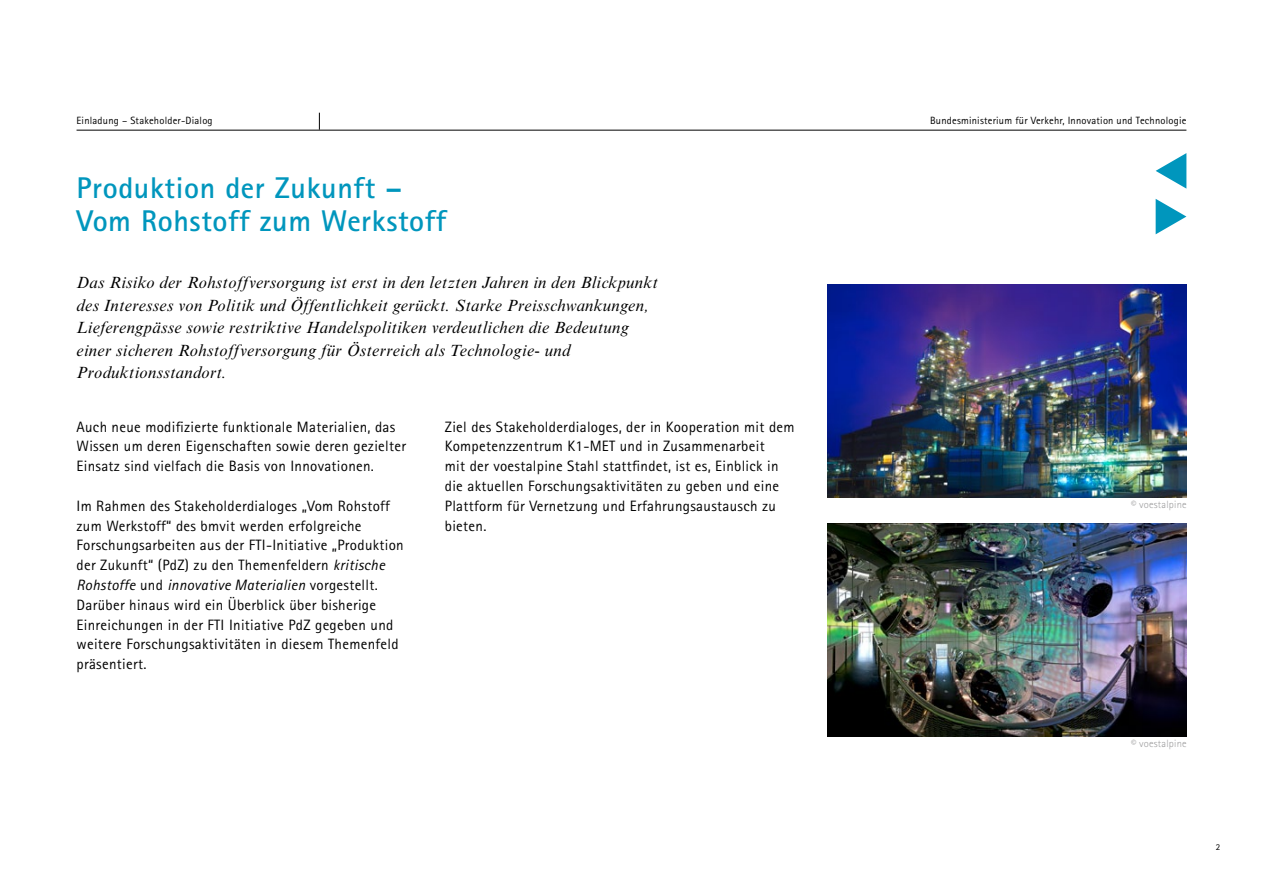
<style>
.page{position:relative;width:1263px;height:893px;background:#fff}
.page>*{position:absolute;margin:0;border:0;box-sizing:border-box;transform-origin:0 0}
.t1{font:700 30px/33px "Rotis Sans Serif";letter-spacing:.02em;color:#0096bd}
.t2{font:italic 16.5px/22.5px "Times New Roman MT Std";letter-spacing:.02em;color:#000}
.t3{font:15px/19.8px "Rotis Sans Serif";letter-spacing:.02em;color:#000}
.t4{font:10.5px "Rotis Sans Serif";letter-spacing:.02em;color:#000}
.t5{font:300 10.5px "Rotis Sans Serif";letter-spacing:.02em;color:#9c9c9d}
.t6{font:9px "Rotis Sans Serif";color:#000}
.s1{font-style:italic}
</style>
<div class="page">
<hr style="left:77px;top:130px;width:1109px;height:1px;background:#000">
<svg style="left:319px;top:113px;width:1px;height:17px"></svg>
<svg style="left:1156px;top:199px;width:30px;height:35px"></svg>
<svg style="left:1156px;top:153px;width:30px;height:36px"></svg>
<img style="left:828px;top:285px;width:358px;height:212px">
<img style="left:828px;top:524px;width:358px;height:212px">
<p class="t4" style="left:77px;top:115px;width:138px">Einladung – Stakeholder-Dialog</p>
<p class="t4" style="left:930px;top:115px;width:258px">Bundesministerium für Verkehr, Innovation und Technologie</p>
<h1 class="t1" style="left:77px;top:171px;width:371px">Produktion der Zukunft –<br>Vom Rohstoff zum Werkstoff</h1>
<p class="t2" style="left:77px;top:272px;width:583px">Das Risiko der Rohstoffversorgung ist erst in den letzten Jahren in den Blickpunkt des Interesses von Politik und Öffentlichkeit gerückt. Starke Preisschwankungen, Lieferengpässe sowie restriktive Handelspolitiken verdeutlichen die Bedeutung einer sicheren Rohstoffversorgung für Österreich als Technologie- und Produktionsstandort.</p>
<p class="t3" style="left:77px;top:416px;width:331px">Auch neue modifizierte funktionale Materialien, das<br>Wissen um deren Eigenschaften sowie deren gezielter<br>Einsatz sind vielfach die Basis von Innovationen.</p>
<p class="t3" style="left:77px;top:496px;width:329px">Im Rahmen des Stakeholderdialoges „Vom Rohstoff zum Werkstoff“ des bmvit werden erfolgreiche Forschungsarbeiten aus der FTI-Initiative „Produktion der Zukunft“ (PdZ) zu den Themenfeldern <span class="s1">kritische Rohstoffe</span> und <span class="s1">innovative Materialien</span> vorgestellt.<br>Darüber hinaus wird ein Überblick über bisherige Einreichungen in der FTI Initiative PdZ gegeben und weitere Forschungsaktivitäten in diesem Themenfeld präsentiert.</p>
<p class="t3" style="left:445px;top:416px;width:351px">Ziel des Stakeholderdialoges, der in Kooperation mit dem Kompetenzzentrum K1-MET und in Zusammenarbeit<br>mit der voestalpine Stahl stattfindet, ist es, Einblick in die aktuellen Forschungsaktivitäten zu geben und eine Plattform für Vernetzung und Erfahrungsaustausch zu bieten.</p>
<p class="t5" style="left:1131px;top:499px;width:57px">© voestalpine</p>
<p class="t5" style="left:1131px;top:737px;width:57px">© voestalpine</p>
<p class="t6" style="left:1216px;top:842px;width:6px">2</p>
</div>
